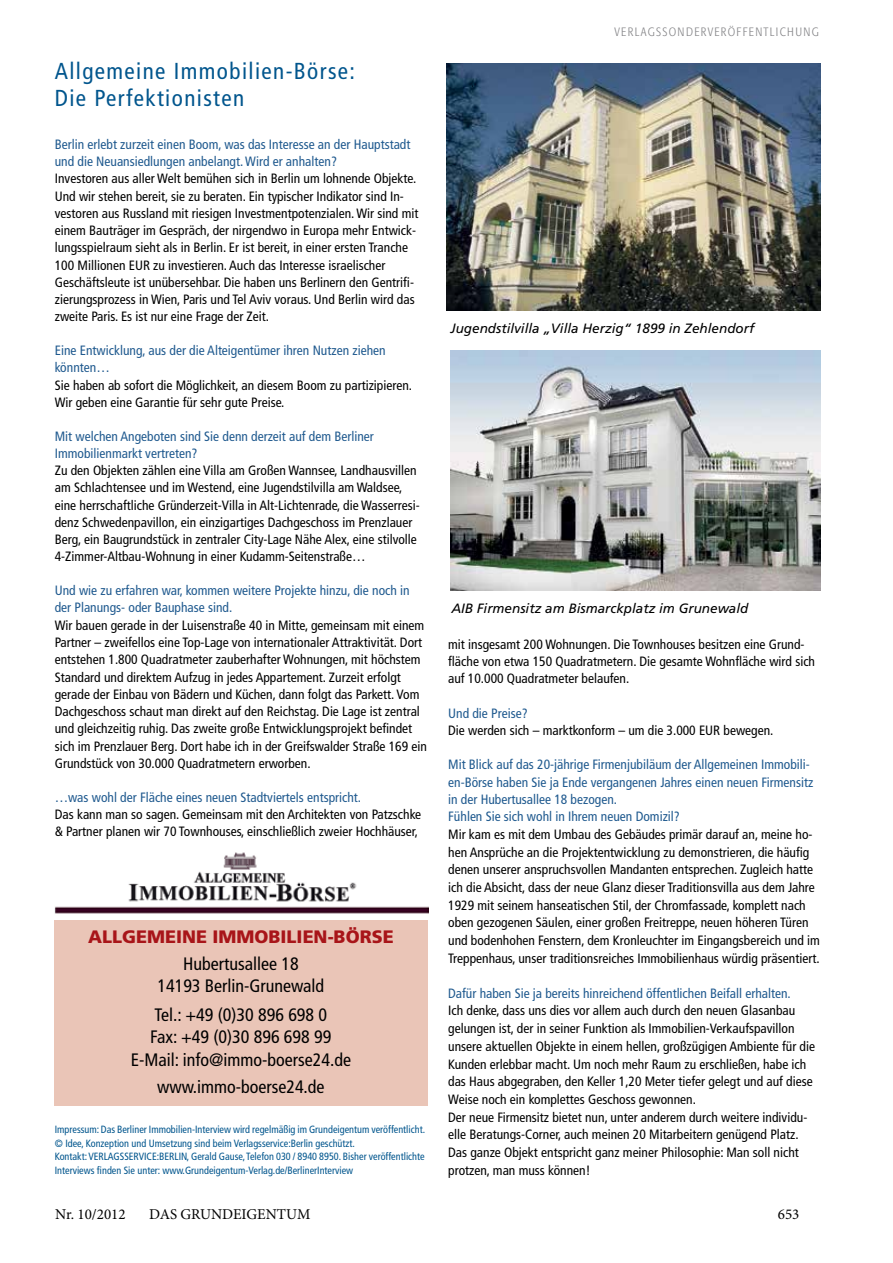
<style>
.page{position:relative;width:893px;height:1263px;background:#fff}
.page>*{position:absolute;margin:0;border:0;box-sizing:border-box;transform-origin:0 0}
.t1{font:condensed 23.1px/27px "Frutiger LT Std";letter-spacing:.06em;color:#00558d}
.t2{font:condensed 18px/22.5px "Frutiger LT Std";color:#000;text-align:center}
.t3{font:900 18px "Frutiger LT Std";color:#a81519}
.t4{font:15px "Minion Pro";color:#000}
.t5{font:condensed 13.5px/17.2px "Frutiger LT Std";color:#000}
.t6{font:condensed 13.5px/17.2px "Frutiger LT Std";color:#205a8f}
.t7{font:italic 13.5px "Frutiger LT Std";color:#000}
.t8{font:300 12px "Tn T Form Condensed BSK";letter-spacing:.11em;color:#838386}
.t9{font:condensed 10.5px/13.5px "Frutiger LT Std";color:#00558d}
</style>
<div class="page">
<div style="left:55px;top:919px;width:373px;height:187px;background:#eac5b7"></div>
<img style="left:55px;top:852px;width:373px;height:62px">
<img style="left:447px;top:63px;width:373px;height:247px">
<img style="left:450px;top:350px;width:370px;height:240px">
<h1 class="t1" style="left:55px;top:58px;width:302px">Allgemeine Immobilien-Börse:<br>Die Perfektionisten</h1>
<p class="t6" style="left:55px;top:136px;width:357px">Berlin erlebt zurzeit einen Boom, was das Interesse an der Hauptstadt und die Neuansiedlungen anbelangt. Wird er anhalten?</p>
<p class="t5" style="left:55px;top:170px;width:365px">Investoren aus aller Welt bemühen sich in Berlin um lohnende Objekte.<br>Und wir stehen bereit, sie zu beraten. Ein typischer Indikator sind In&shy;vestoren aus Russland mit riesigen Investmentpotenzialen. Wir sind mit einem Bauträger im Gespräch, der nirgendwo in Europa mehr Entwick&shy;lungsspielraum sieht als in Berlin. Er ist bereit, in einer ersten Tranche 100 Millionen EUR zu investieren. Auch das Interesse israelischer Geschäftsleute ist unübersehbar. Die haben uns Berlinern den Gentrifi&shy;zierungsprozess in Wien, Paris und Tel Aviv voraus. Und Berlin wird das zweite Paris. Es ist nur eine Frage der Zeit.</p>
<p class="t6" style="left:55px;top:342px;width:332px">Eine Entwicklung, aus der die Alteigentümer ihren Nutzen ziehen könnten…</p>
<p class="t5" style="left:55px;top:376px;width:359px">Sie haben ab sofort die Möglichkeit, an diesem Boom zu partizipieren.<br>Wir geben eine Garantie für sehr gute Preise.</p>
<p class="t6" style="left:55px;top:427px;width:321px">Mit welchen Angeboten sind Sie denn derzeit auf dem Berliner<br>Immobilienmarkt vertreten?</p>
<p class="t5" style="left:55px;top:462px;width:366px">Zu den Objekten zählen eine Villa am Großen Wannsee, Landhausvillen am Schlachtensee und im Westend, eine Jugendstilvilla am Waldsee, eine herrschaftliche Gründerzeit-Villa in Alt-Lichtenrade, die Wasserresi&shy;denz Schwedenpavillon, ein einzigartiges Dachgeschoss im Prenzlauer Berg, ein Baugrundstück in zentraler City-Lage Nähe Alex, eine stilvolle 4-Zimmer-Altbau-Wohnung in einer Kudamm-Seitenstraße…</p>
<p class="t6" style="left:55px;top:582px;width:356px">Und wie zu erfahren war, kommen weitere Projekte hinzu, die noch in der Planungs- oder Bauphase sind.</p>
<p class="t5" style="left:55px;top:616px;width:374px">Wir bauen gerade in der Luisenstraße 40 in Mitte, gemeinsam mit einem Partner – zweifellos eine Top-Lage von internationaler Attraktivität. Dort entstehen 1.800 Quadratmeter zauberhafter Wohnungen, mit höchstem Standard und direktem Aufzug in jedes Appartement. Zurzeit erfolgt gerade der Einbau von Bädern und Küchen, dann folgt das Parkett. Vom Dachgeschoss schaut man direkt auf den Reichstag. Die Lage ist zentral und gleichzeitig ruhig. Das zweite große Entwicklungsprojekt befindet sich im Prenzlauer Berg. Dort habe ich in der Greifswalder Straße 169 ein Grundstück von 30.000 Quadratmetern erworben.</p>
<p class="t6" style="left:55px;top:788px;width:308px">…was wohl der Fläche eines neuen Stadtviertels entspricht.</p>
<p class="t5" style="left:55px;top:806px;width:368px">Das kann man so sagen. Gemeinsam mit den Architekten von Patzschke &amp; Partner planen wir 70 Townhouses, einschließlich zweier Hochhäuser,</p>
<h2 class="t3" style="left:88px;top:925px;width:307px">ALLGEMEINE IMMOBILIEN-BÖRSE</h2>
<h2 class="t2" style="left:157px;top:952px;width:168px">Hubertusallee 18<br>14193 Berlin-Grunewald</h2>
<h2 class="t2" style="left:131px;top:1003px;width:222px">Tel.: +49 (0)30 896 698 0<br>Fax: +49 (0)30 896 698 99<br>E-Mail: info@immo-boerse24.de</h2>
<h2 class="t2" style="left:157px;top:1075px;width:169px">www.immo-boerse24.de</h2>
<p class="t9" style="left:55px;top:1123px;width:372px">Impressum: Das Berliner Immobilien-Interview wird regelmäßig im Grundeigentum veröffentlicht. © Idee, Konzeption und Umsetzung sind beim Verlagsservice:Berlin geschützt.<br>Kontakt: VERLAGSSERVICE:BERLIN, Gerald Gause, Telefon 030 / 8940 8950. Bisher veröffentlichte Interviews finden Sie unter: www.Grundeigentum-Verlag.de/BerlinerInterview</p>
<p class="t8" style="left:614px;top:25px;width:206px">VERLAGSSONDERVERÖFFENTLICHUNG</p>
<p class="t7" style="left:450px;top:320px;width:305px">Jugendstilvilla „Villa Herzig“ 1899 in Zehlendorf</p>
<p class="t7" style="left:451px;top:600px;width:299px">AIB Firmensitz am Bismarckplatz im Grunewald</p>
<p class="t5" style="left:448px;top:635px;width:368px">mit insgesamt 200 Wohnungen. Die Townhouses besitzen eine Grund&shy;fläche von etwa 150 Quadratmetern. Die gesamte Wohnfläche wird sich auf 10.000 Quadratmeter belaufen.</p>
<p class="t6" style="left:448px;top:704px;width:81px">Und die Preise?</p>
<p class="t5" style="left:448px;top:722px;width:327px">Die werden sich – marktkonform – um die 3.000 EUR bewegen.</p>
<p class="t6" style="left:448px;top:756px;width:366px">Mit Blick auf das 20-jährige Firmenjubiläum der Allgemeinen Immobili&shy;en-Börse haben Sie ja Ende vergangenen Jahres einen neuen Firmensitz in der Hubertusallee 18 bezogen.<br>Fühlen Sie sich wohl in Ihrem neuen Domizil?</p>
<p class="t5" style="left:448px;top:825px;width:373px;line-height:17.7px">Mir kam es mit dem Umbau des Gebäudes primär darauf an, meine ho&shy;hen Ansprüche an die Projektentwicklung zu demonstrieren, die häufig denen unserer anspruchsvollen Mandanten entsprechen. Zugleich hatte ich die Absicht, dass der neue Glanz dieser Traditionsvilla aus dem Jahre 1929 mit seinem hanseatischen Stil, der Chromfassade, komplett nach oben gezogenen Säulen, einer großen Freitreppe, neuen höheren Türen und bodenhohen Fenstern, dem Kronleuchter im Eingangsbereich und im Treppenhaus, unser traditionsreiches Immobilienhaus würdig präsentiert.</p>
<p class="t6" style="left:448px;top:984px;width:344px">Dafür haben Sie ja bereits hinreichend öffentlichen Beifall erhalten.</p>
<p class="t5" style="left:448px;top:1002px;width:368px;line-height:17.7px">Ich denke, dass uns dies vor allem auch durch den neuen Glasanbau gelungen ist, der in seiner Funktion als Immobilien-Verkaufspavillon unsere aktuellen Objekte in einem hellen, großzügigen Ambiente für die Kunden erlebbar macht. Um noch mehr Raum zu erschließen, habe ich das Haus abgegraben, den Keller 1,20 Meter tiefer gelegt und auf diese Weise noch ein komplettes Geschoss gewonnen.<br>Der neue Firmensitz bietet nun, unter anderem durch weitere individu&shy;elle Beratungs-Corner, auch meinen 20 Mitarbeitern genügend Platz.<br>Das ganze Objekt entspricht ganz meiner Philosophie: Man soll nicht protzen, man muss können!</p>
<p class="t4" style="left:55px;top:1204px;width:72px">Nr. 10/2012</p>
<p class="t4" style="left:149px;top:1204px;width:163px">DAS GRUNDEIGENTUM</p>
<p class="t4" style="left:778px;top:1204px;width:23px">653</p>
</div>
